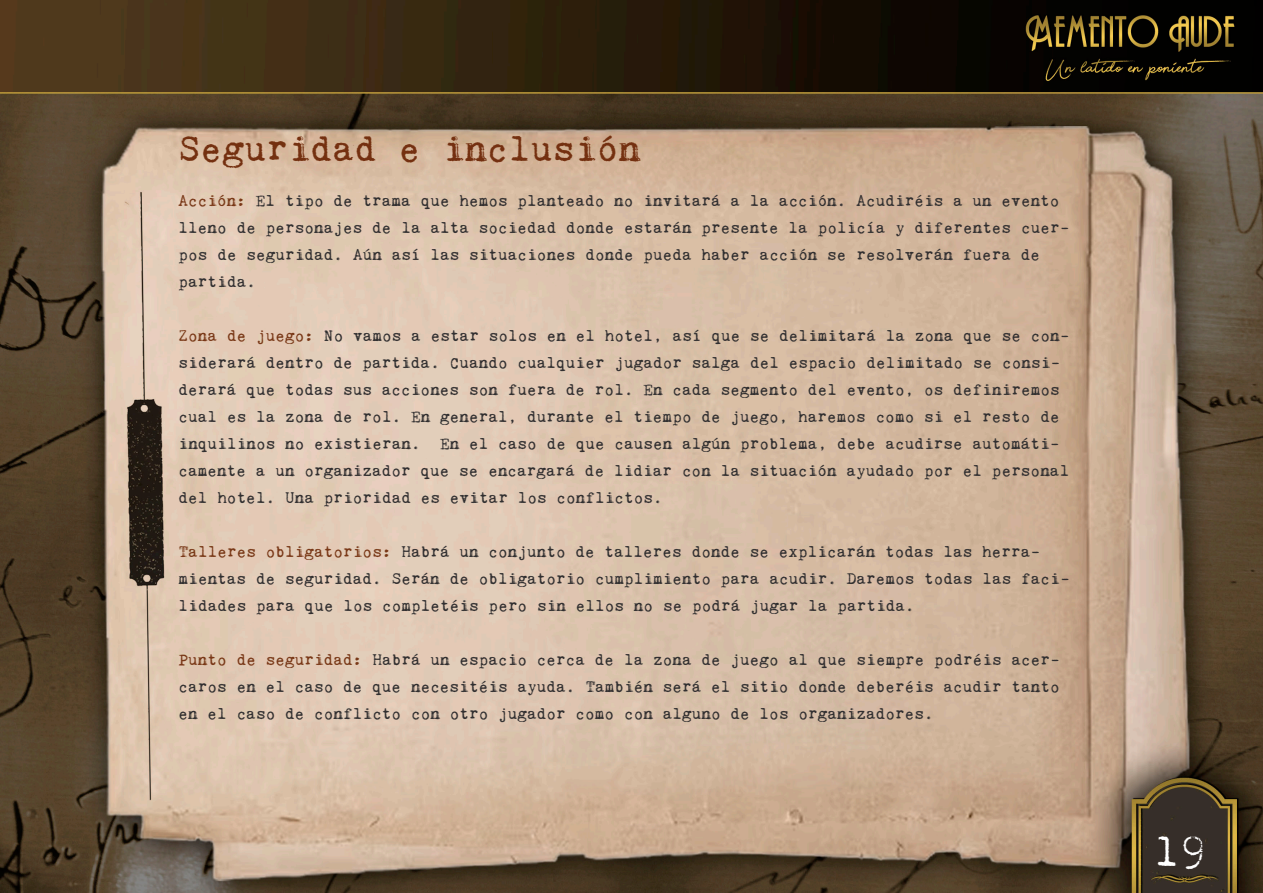
<style>
.page{position:relative;width:1263px;height:893px;background:#fff}
.page>*{position:absolute;margin:0;border:0;box-sizing:border-box;transform-origin:0 0}
.t1{font:45px "Kingthings Trypewriter 2";color:#fff}
.Titulo_Grande{font:37.5px "Kingthings Trypewriter 2";color:#743010}
.t2{font:16.5px/27px "Kingthings Trypewriter 2";color:#312f30}
.s1{color:#793817}
</style>
<div class="page">
<img style="left:0;top:0;width:1263px;height:893px">
<p class="Titulo_Grande" style="left:179px;top:129px;width:463px">Seguridad e inclusión</p>
<p class="t2" style="left:179px;top:187px;width:892px"><span class="s1">Acción:</span> El tipo de trama que hemos planteado no invitará a la acción. Acudiréis a un evento lleno de personajes de la alta sociedad donde estarán presente la policía y diferentes cuer&shy;pos de seguridad. Aún así las situaciones donde pueda haber acción se resolverán fuera de partida.</p>
<p class="t2" style="left:179px;top:322px;width:893px"><span class="s1">Zona de juego:</span> No vamos a estar solos en el hotel, así que se delimitará la zona que se con&shy;siderará dentro de partida. Cuando cualquier jugador salga del espacio delimitado se consi&shy;derará que todas sus acciones son fuera de rol. En cada segmento del evento, os definiremos cual es la zona de rol. En general, durante el tiempo de juego, haremos como si el resto de inquilinos no existieran. En el caso de que causen algún problema, debe acudirse automáti&shy;camente a un organizador que se encargará de lidiar con la situación ayudado por el personal del hotel. Una prioridad es evitar los conflictos.</p>
<p class="t2" style="left:179px;top:538px;width:893px"><span class="s1">Talleres obligatorios:</span> Habrá un conjunto de talleres donde se explicarán todas las herra&shy;mientas de seguridad. Serán de obligatorio cumplimiento para acudir. Daremos todas las faci&shy;lidades para que los completéis pero sin ellos no se podrá jugar la partida.</p>
<p class="t2" style="left:179px;top:646px;width:883px;text-align:justify"><span class="s1">Punto de seguridad:</span> Habrá un espacio cerca de la zona de juego al que siempre podréis acer&shy;caros en el caso de que necesitéis ayuda. También será el sitio donde deberéis acudir tanto en el caso de conflicto con otro jugador como con alguno de los organizadores.</p>
<p class="t1" style="left:1154px;top:827px;width:54px">19</p>
</div>
